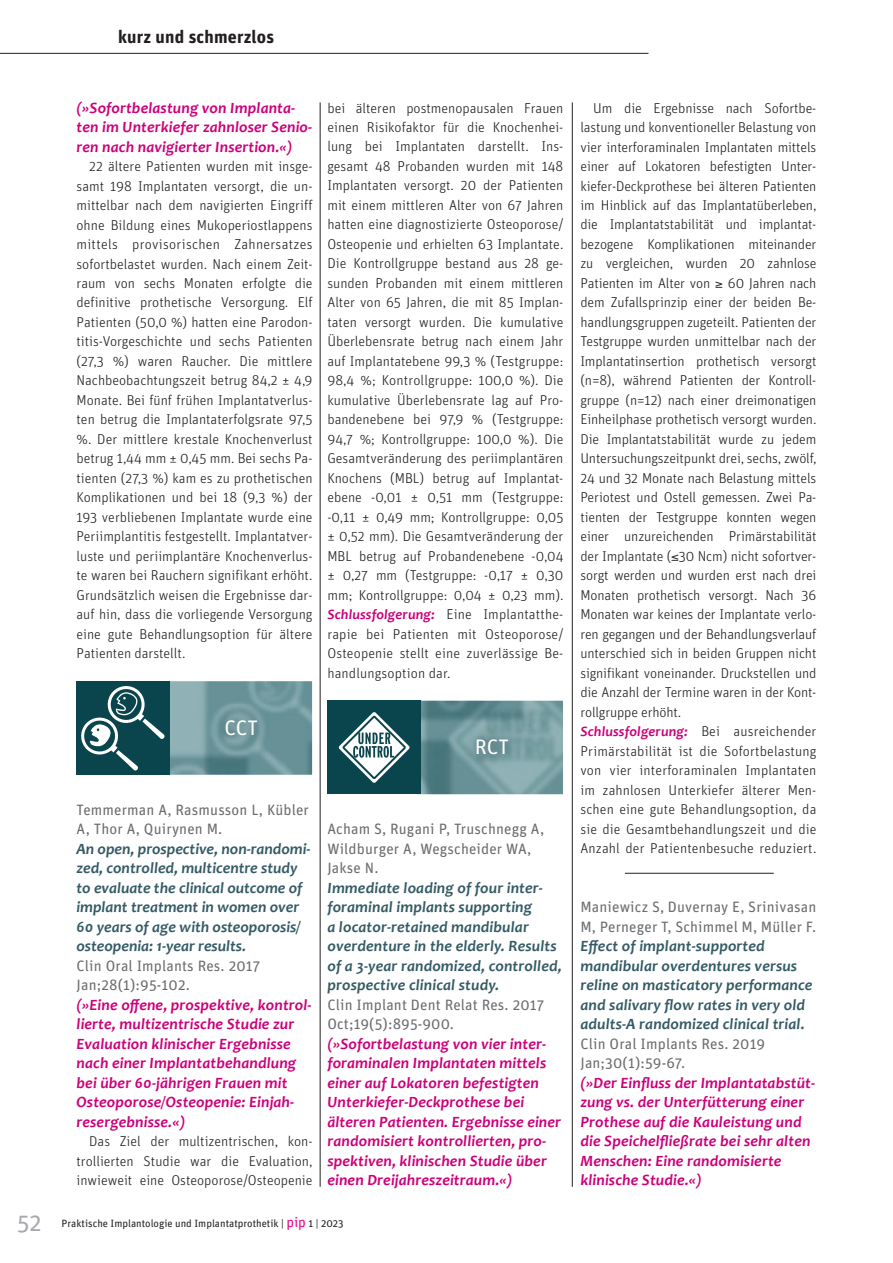
<style>
.page{position:relative;width:893px;height:1263px;background:#fff}
.page>*{position:absolute;margin:0;border:0;box-sizing:border-box;transform-origin:0 0}
.t1{font:24px "Unit OT";color:#a8a9ad}
.t2{font:21px "Unit OT";color:#fff}
.t3{font:700 18px "Unit OT";letter-spacing:.01em;color:#231f20}
.t4{font:italic 700 15.75px/19.5px "Candara";letter-spacing:.01em;color:#cc017a}
.t5{font:italic 700 15.75px/19.5px "Candara";letter-spacing:.01em;color:#345b65}
.t6{font:15px/19.5px "Unit OT";letter-spacing:.01em;color:#6c6d70}
.t7{font:300 14.25px/19.5px "Unit";color:#231f20;text-align:justify}
.t8{font:italic 700 14.25px "Candara";letter-spacing:.01em;color:#cc017a}
.t9{font:10.5px "Unit OT";color:#231f20}
.s1{font-family:"Unit";font-weight:300;font-style:normal;color:#231f20}
.s2{font-size:14.25px;color:#ed028c}
</style>
<div class="page">
<hr style="left:320px;top:102px;width:1px;height:1085px;background:#231f20">
<hr style="left:572px;top:102px;width:1px;height:1085px;background:#231f20">
<img style="left:170px;top:681px;width:142px;height:94px">
<div style="left:77px;top:681px;width:93px;height:94px;background:#0a454e"></div>
<svg style="left:81px;top:686px;width:84px;height:85px"></svg>
<img style="left:210px;top:704px;width:61px;height:46px">
<img style="left:421px;top:701px;width:142px;height:93px">
<div style="left:327px;top:701px;width:94px;height:93px;background:#0a454e"></div>
<svg style="left:339px;top:712px;width:71px;height:71px"></svg>
<img style="left:461px;top:724px;width:61px;height:45px">
<hr style="left:625px;top:873px;width:149px;height:1px;background:#231f20">
<hr style="left:0;top:53px;width:648px;height:1px;background:#231f20">
<p class="t3" style="left:118px;top:26px;width:158px">kurz und schmerzlos</p>
<p class="t4" style="left:77px;top:97px;width:237px">(»Sofortbelastung von Implanta&shy;ten im Unterkiefer zahnloser Senio&shy;ren nach navigierter Insertion.«)</p>
<p class="t7" style="left:77px;top:156px;width:238px;text-indent:13px">22 ältere Patienten wurden mit insge&shy;samt 198 Implantaten versorgt, die un&shy;mittelbar nach dem navigierten Eingriff ohne Bildung eines Mukoperiostlappens mittels provisorischen Zahnersatzes sofortbelastet wurden. Nach einem Zeit&shy;raum von sechs Monaten erfolgte die definitive prothetische Versorgung. Elf Patienten (50,0 %) hatten eine Parodon&shy;titis-Vorgeschichte und sechs Patienten (27,3 %) waren Raucher. Die mittlere Nachbeobachtungszeit betrug 84,2 ± 4,9<br>Monate. Bei fünf frühen Implantatverlus&shy;ten betrug die Implantaterfolgsrate 97,5 %. Der mittlere krestale Knochenverlust betrug 1,44 mm ± 0,45 mm. Bei sechs Pa&shy;tienten (27,3 %) kam es zu prothetischen Komplikationen und bei 18 (9,3 %) der 193 verbliebenen Implantate wurde eine Periimplantitis festgestellt. Implantatver&shy;luste und periimplantäre Knochenverlus&shy;te waren bei Rauchern signifikant erhöht.<br>Grundsätzlich weisen die Ergebnisse dar&shy;auf hin, dass die vorliegende Versorgung eine gute Behandlungsoption für ältere Patienten darstellt.</p>
<p class="t7" style="left:327px;top:98px;width:238px">bei älteren postmenopausalen Frauen einen Risikofaktor für die Knochenhei&shy;lung bei Implantaten darstellt. Ins&shy;gesamt 48 Probanden wurden mit 148<br>Implantaten versorgt. 20 der Patienten mit einem mittleren Alter von 67 Jahren hatten eine diagnostizierte Osteoporose/ Osteopenie und erhielten 63 Implantate.<br>Die Kontrollgruppe bestand aus 28 ge&shy;sunden Probanden mit einem mittleren Alter von 65 Jahren, die mit 85 Implan&shy;taten versorgt wurden. Die kumulative Überlebensrate betrug nach einem Jahr auf Implantatebene 99,3 % (Testgruppe:<br>98,4 %; Kontrollgruppe: 100,0 %). Die kumulative Überlebensrate lag auf Pro&shy;bandenebene bei 97,9 % (Testgruppe:<br>94,7 %; Kontrollgruppe: 100,0 %). Die Gesamtveränderung des periimplantären Knochens (MBL) betrug auf Implantat&shy;ebene -0,01 ± 0,51 mm (Testgruppe: -0,11 ± 0,49 mm; Kontrollgruppe: 0,05 ± 0,52 mm). Die Gesamtveränderung der MBL betrug auf Probandenebene -0,04 ± 0,27 mm (Testgruppe: -0,17 ± 0,30 mm; Kontrollgruppe: 0,04 ± 0,23 mm).</p>
<p class="t8" style="left:327px;top:606px;width:237px">Schlussfolgerung: <span class="s1">Eine Implantatthe-</span></p>
<p class="t7" style="left:327px;top:624px;width:237px">rapie bei Patienten mit Osteoporose/ Osteopenie stellt eine zuverlässige Be&shy;handlungsoption dar.</p>
<h2 class="t2" style="left:224px;top:715px;width:35px">CCT</h2>
<h2 class="t2" style="left:475px;top:734px;width:36px">RCT</h2>
<p class="t6" style="left:77px;top:800px;width:234px">Temmerman A, Rasmusson L, Kübler<br>A, Thor A, Quirynen M.</p>
<p class="t5" style="left:77px;top:838px;width:235px">An open, prospective, non-randomi&shy;zed, controlled, multicentre study to evaluate the clinical outcome of implant treatment in women over 60 years of age with osteoporosis/ osteopenia: 1-year results.</p>
<p class="t6" style="left:77px;top:956px;width:185px">Clin Oral Implants Res. 2017<br>Jan;28(1):95-102.</p>
<p class="t4" style="left:77px;top:994px;width:237px">(»Eine offene, prospektive, kontrol&shy;lierte, multizentrische Studie zur<br>Evaluation klinischer Ergebnisse nach einer Implantatbehandlung bei über 60-jährigen Frauen mit<br>Osteoporose/Osteopenie: Einjah&shy;resergebnisse.«)</p>
<p class="t7" style="left:77px;top:1131px;width:237px;text-indent:13px">Das Ziel der multizentrischen, kon&shy;trollierten Studie war die Evaluation, inwieweit eine Osteoporose/Osteopenie</p>
<p class="t6" style="left:327px;top:819px;width:218px">Acham S, Rugani P, Truschnegg A,<br>Wildburger A, Wegscheider WA,<br>Jakse N.</p>
<p class="t5" style="left:327px;top:877px;width:236px">Immediate loading of four inter&shy;foraminal implants supporting<br>a locator-retained mandibular overdenture in the elderly. Results of a 3-year randomized, controlled, prospective clinical study.</p>
<p class="t6" style="left:327px;top:995px;width:218px">Clin Implant Dent Relat Res. 2017<br>Oct;19(5):895-900.</p>
<p class="t4" style="left:327px;top:1033px;width:235px">(»Sofortbelastung von vier inter&shy;foraminalen Implantaten mittels einer auf Lokatoren befestigten Unterkiefer-Deckprothese bei älteren Patienten. Ergebnisse einer randomisiert kontrollierten, pro&shy;spektiven, klinischen Studie über einen Dreijahreszeitraum.«)</p>
<h1 class="t1" style="left:17px;top:1209px;width:26px">52</h1>
<p class="t9" style="left:62px;top:1217px;width:283px">Praktische Implantologie und Implantatprothetik | <span class="s2">pip</span> 1 | 2023</p>
<p class="t7" style="left:580px;top:98px;width:238px;text-indent:13px">Um die Ergebnisse nach Sofortbe&shy;lastung und konventioneller Belastung von vier interforaminalen Implantaten mittels einer auf Lokatoren befestigten Unter&shy;kiefer-Deckprothese bei älteren Patienten im Hinblick auf das Implantatüberleben, die Implantatstabilität und implantat&shy;bezogene Komplikationen miteinander zu vergleichen, wurden 20 zahnlose Patienten im Alter von ≥ 60 Jahren nach dem Zufallsprinzip einer der beiden Be&shy;handlungsgruppen zugeteilt. Patienten der Testgruppe wurden unmittelbar nach der Implantatinsertion prothetisch versorgt (n=8), während Patienten der Kontroll&shy;gruppe (n=12) nach einer dreimonatigen Einheilphase prothetisch versorgt wurden.<br>Die Implantatstabilität wurde zu jedem Untersuchungszeitpunkt drei, sechs, zwölf, 24 und 32 Monate nach Belastung mittels Periotest und Ostell gemessen. Zwei Pa&shy;tienten der Testgruppe konnten wegen einer unzureichenden Primärstabilität der Implantate (≤30 Ncm) nicht sofortver&shy;sorgt werden und wurden erst nach drei Monaten prothetisch versorgt. Nach 36<br>Monaten war keines der Implantate verlo&shy;ren gegangen und der Behandlungsverlauf unterschied sich in beiden Gruppen nicht signifikant voneinander. Druckstellen und die Anzahl der Termine waren in der Kont&shy;rollgruppe erhöht.</p>
<p class="t8" style="left:580px;top:723px;width:237px">Schlussfolgerung: <span class="s1">Bei ausreichender</span></p>
<p class="t7" style="left:580px;top:741px;width:238px">Primärstabilität ist die Sofortbelastung von vier interforaminalen Implantaten im zahnlosen Unterkiefer älterer Men&shy;schen eine gute Behandlungsoption, da sie die Gesamtbehandlungszeit und die Anzahl der Patientenbesuche reduziert.</p>
<p class="t6" style="left:580px;top:897px;width:238px">Maniewicz S, Duvernay E, Srinivasan<br>M, Perneger T, Schimmel M, Müller F.</p>
<p class="t5" style="left:580px;top:936px;width:234px">Effect of implant-supported mandibular overdentures versus reline on masticatory performance and salivary flow rates in very old adults-A randomized clinical trial.</p>
<p class="t6" style="left:580px;top:1034px;width:186px">Clin Oral Implants Res. 2019<br>Jan;30(1):59-67.</p>
<p class="t4" style="left:580px;top:1072px;width:236px">(»Der Einfluss der Implantatabstüt&shy;zung vs. der Unterfütterung einer<br>Prothese auf die Kauleistung und die Speichelfließrate bei sehr alten<br>Menschen: Eine randomisierte klinische Studie.«)</p>
</div>
